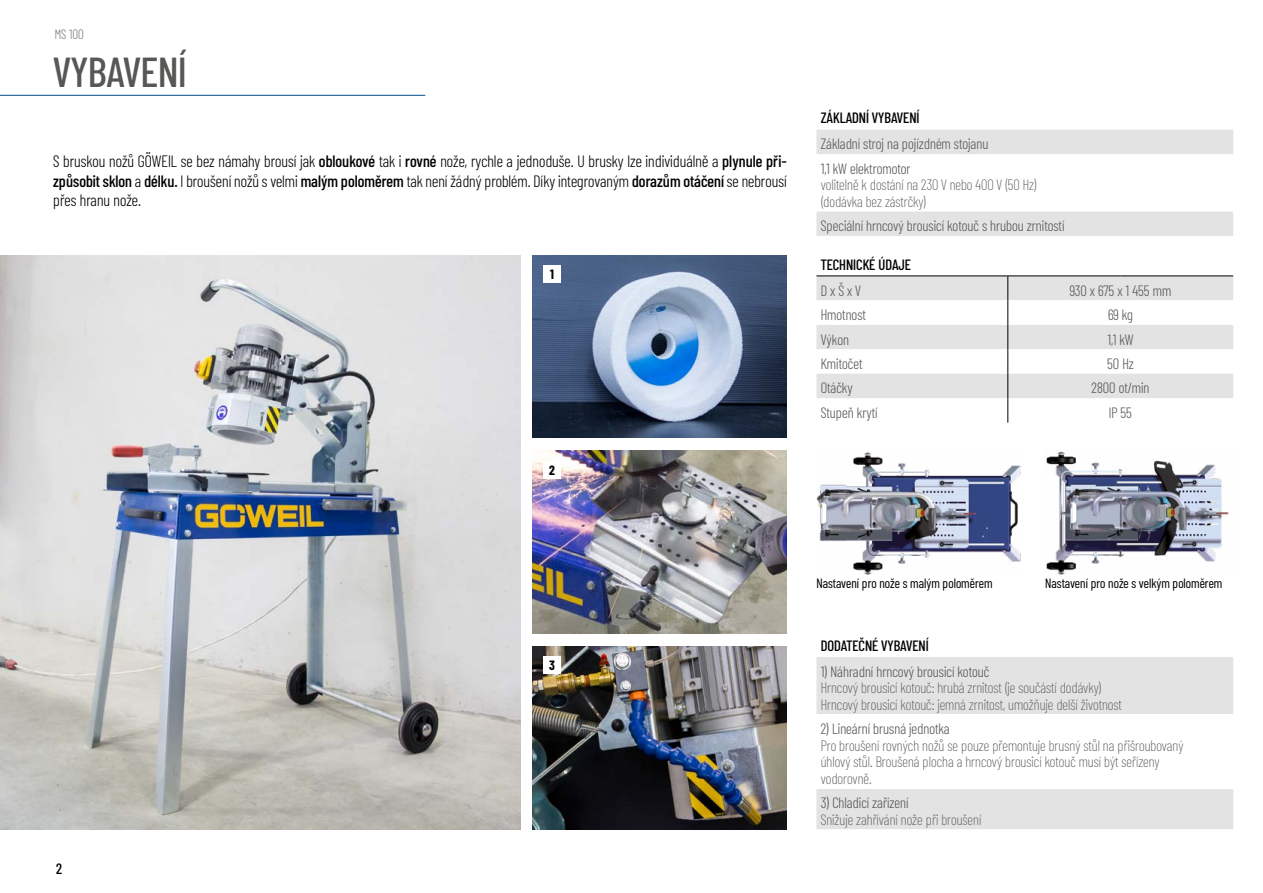
<style>
.page{position:relative;width:1263px;height:893px;background:#fff}
.page>*{position:absolute;margin:0;border:0;box-sizing:border-box;transform-origin:0 0}
.t1{font:500 42px "Barlow Condensed";color:#575756}
.t2{font:300 16.5px/19.5px "Barlow Condensed";color:#000;text-align:justify}
.t3{font:200 15px/16.5px "Barlow Condensed";color:#575756}
.t4{font:300 15px/24.5px "Barlow Condensed";color:#575756}
.t5{font:500 15px "Barlow Condensed";color:#000}
.t6{font:13.5px "Barlow Condensed";color:#000}
.t7{font:200 13.5px "Barlow Condensed";color:#575756}
.t8{font:700 13.5px "Barlow Condensed";color:#000}
.s1{font-weight:500}
</style>
<div class="page">
<hr style="left:0;top:95px;width:425px;height:1px;background:#004d88">
<img style="left:0;top:255px;width:520px;height:574px">
<img style="left:533px;top:255px;width:254px;height:183px">
<img style="left:533px;top:646px;width:254px;height:183px">
<img style="left:533px;top:451px;width:254px;height:183px">
<div style="left:544px;top:266px;width:17px;height:17px;background:#fff"></div>
<div style="left:544px;top:461px;width:17px;height:17px;background:#fff"></div>
<div style="left:544px;top:657px;width:17px;height:17px;background:#fff"></div>
<img style="left:1045px;top:451px;width:184px;height:124px">
<img style="left:816px;top:452px;width:205px;height:123px">
<svg style="left:816px;top:130px;width:417px;height:106px"></svg>
<svg style="left:816px;top:275px;width:417px;height:1px"></svg>
<svg style="left:816px;top:276px;width:417px;height:147px"></svg>
<div style="left:816px;top:657px;width:417px;height:172px;background:#e3e3e3"></div>
<div style="left:816px;top:714px;width:417px;height:75px;background:#fff"></div>
<p class="t7" style="left:55px;top:24px;width:30px">MS 100</p>
<h1 class="t1" style="left:53px;top:42px;width:135px">VYBAVENÍ</h1>
<p class="t2" style="left:53px;top:151px;width:735px">S bruskou nožů GÖWEIL se bez námahy brousí jak <span class="s1">obloukové</span> tak i <span class="s1">rovné</span> nože, rychle a jednoduše. U brusky lze individuálně a <span class="s1">plynule při&shy;způsobit sklon</span> a <span class="s1">délku.</span> I broušení nožů s velmi <span class="s1">malým poloměrem</span> tak není žádný problém. Díky integrovaným <span class="s1">dorazům otáčení</span> se nebrousí přes hranu nože.</p>
<p class="t8" style="left:550px;top:265px;width:5px">1</p>
<p class="t8" style="left:549px;top:460px;width:7px">2</p>
<p class="t5" style="left:821px;top:107px;width:100px">ZÁKLADNÍ VYBAVENÍ</p>
<p class="t4" style="left:821px;top:131px;width:169px">Základní stroj na pojízdném stojanu<br>1,1 kW elektromotor</p>
<p class="t3" style="left:821px;top:176px;width:218px">volitelně k dostání na 230 V nebo 400 V (50 Hz) (dodávka bez zástrčky)</p>
<p class="t4" style="left:821px;top:213px;width:245px">Speciální hrncový brousicí kotouč s hrubou zrnitostí</p>
<p class="t5" style="left:821px;top:253px;width:92px">TECHNICKÉ ÚDAJE</p>
<p class="t4" style="left:821px;top:277px;width:42px">D x Š x V</p>
<p class="t4" style="left:1070px;top:277px;width:103px">930 x 675 x 1 455 mm</p>
<p class="t4" style="left:821px;top:301px;width:47px">Hmotnost</p>
<p class="t4" style="left:1108px;top:301px;width:26px">69 kg</p>
<p class="t4" style="left:821px;top:326px;width:30px">Výkon</p>
<p class="t4" style="left:1107px;top:326px;width:28px">1,1 kW</p>
<p class="t4" style="left:821px;top:350px;width:43px">Kmitočet</p>
<p class="t4" style="left:1107px;top:350px;width:28px">50 Hz</p>
<p class="t4" style="left:821px;top:375px;width:33px">Otáčky</p>
<p class="t4" style="left:1091px;top:375px;width:59px">2800 ot/min</p>
<p class="t4" style="left:821px;top:399px;width:58px">Stupeň krytí</p>
<p class="t4" style="left:1109px;top:399px;width:25px">IP 55</p>
<p class="t5" style="left:56px;top:858px;width:8px">2</p>
<p class="t8" style="left:549px;top:656px;width:7px">3</p>
<p class="t6" style="left:816px;top:574px;width:177px">Nastavení pro nože s malým poloměrem</p>
<p class="t6" style="left:1045px;top:574px;width:179px">Nastavení pro nože s velkým poloměrem</p>
<p class="t5" style="left:821px;top:635px;width:110px">DODATEČNÉ VYBAVENÍ</p>
<p class="t4" style="left:821px;top:658px;width:170px">1) Náhradní hrncový brousicí kotouč</p>
<p class="t3" style="left:821px;top:678px;width:303px">Hrncový brousicí kotouč: hrubá zrnitost (je součástí dodávky)<br>Hrncový brousicí kotouč: jemná zrnitost, umožňuje delší životnost</p>
<p class="t4" style="left:821px;top:716px;width:130px">2) Lineární brusná jednotka</p>
<p class="t3" style="left:821px;top:736px;width:364px">Pro broušení rovných nožů se pouze přemontuje brusný stůl na přišroubovaný úhlový stůl. Broušená plocha a hrncový brousicí kotouč musí být seřízeny vodorovně.</p>
<p class="t4" style="left:821px;top:790px;width:89px">3) Chladicí zařízení</p>
<p class="t3" style="left:821px;top:810px;width:162px">Snižuje zahřívání nože při broušení</p>
</div>
